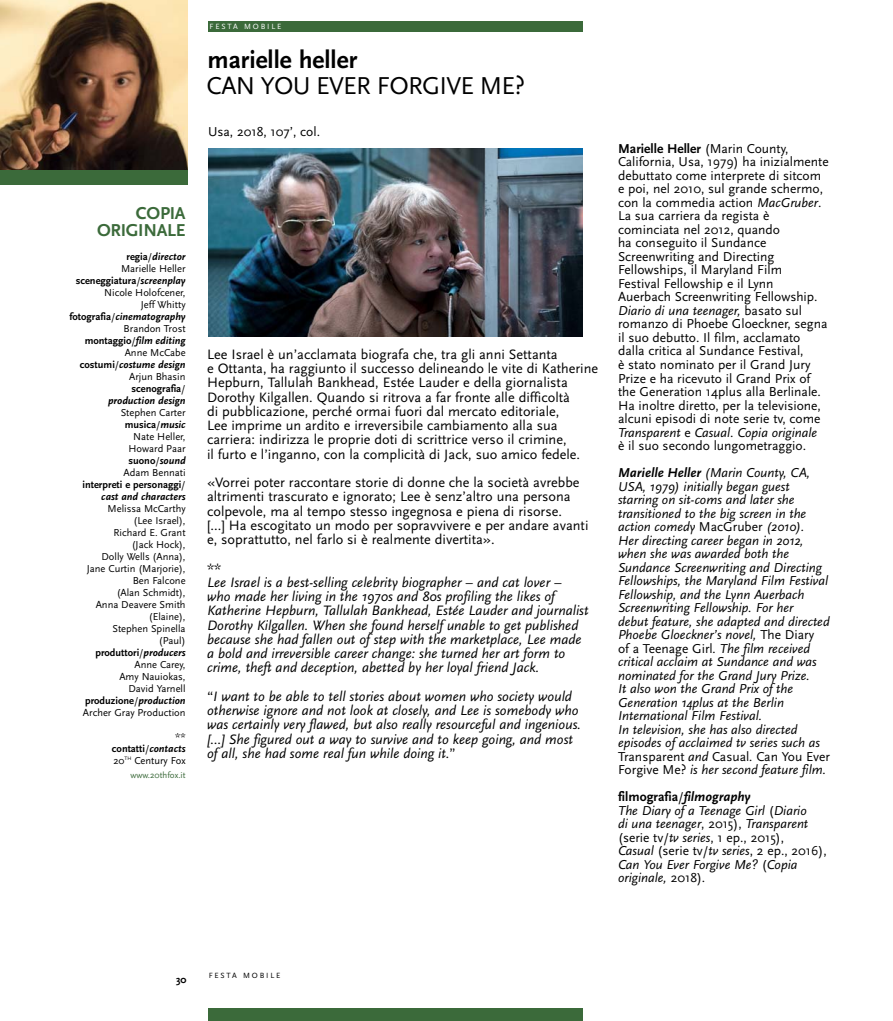
<style>
.page{position:relative;width:893px;height:1021px;background:#fff}
.page>*{position:absolute;margin:0;border:0;box-sizing:border-box;transform-origin:0 0}
.t1{font:25.5px "Scala Sans";letter-spacing:-.03em;color:#000}
.t2{font:700 25.5px "Scala Sans";color:#000}
.t3{font:700 18px/17.2px "Scala Sans";letter-spacing:-.015em;color:#3b6a3a;text-align:right}
.t4{font:14.25px/14.2px "Scala Sans";color:#000}
.t5{font:italic 14.25px/14.2px "Scala Sans";color:#000}
.t6{font:italic 13.5px/13.5px "Scala Sans";color:#000}
.t7{font:13.5px/13.5px "Scala Sans";color:#000}
.t8{font:10.5px/12px "Scala Sans";color:#000;text-align:right}
.t9{font:700 10.5px "Scala Sans";color:#000}
.t10{font:9px "Scala Sans";color:#3b6a3a}
.t11{font:7.8px "Scala Sans";letter-spacing:.23em;color:#000}
.t12{font:7.8px "Scala Sans";letter-spacing:.23em;color:#fff}
.s1{font-weight:700}
.s2{font-weight:700;font-style:italic}
.s3{font-style:normal}
.s4{font-style:italic}
.s5{font-weight:700;font-style:normal}
</style>
<div class="page">
<img style="left:208px;top:148px;width:375px;height:189px">
<img style="left:0;top:0;width:187px;height:171px">
<div style="left:0;top:171px;width:187px;height:14px;background:#3b6a3a"></div>
<div style="left:208px;top:21px;width:375px;height:11px;background:#3b6a3a"></div>
<div style="left:208px;top:1008px;width:375px;height:12px;background:#3b6a3a"></div>
<h2 class="t3" style="left:97px;top:206px;width:90px">COPIA<br>ORIGINALE</h2>
<p class="t8" style="left:69px;top:251px;width:118px"><span class="s1">regia</span>/<span class="s2">director<br></span>Marielle Heller <span class="s1">sceneggiatura</span>/<span class="s2">screenplay<br></span>Nicole Holofcener,<br>Jeff Whitty <span class="s1">fotografia</span>/<span class="s2">cinematography<br></span>Brandon Trost <span class="s1">montaggio</span>/<span class="s2">film editing<br></span>Anne McCabe <span class="s1">costumi</span>/<span class="s2">costume design<br></span>Arjun Bhasin<br><span class="s1">scenografia</span>/<br><span class="s2">production design</span></p>
<p class="t8" style="left:83px;top:407px;width:105px">Stephen Carter <span class="s1">musica</span>/<span class="s2">music<br></span>Nate Heller,<br>Howard Paar <span class="s1">suono</span>/<span class="s2">sound<br></span>Adam Bennati <span class="s1">interpreti e personaggi</span>/ <span class="s2">cast and characters</span></p>
<p class="t8" style="left:83px;top:503px;width:104px">Melissa McCarthy<br>(Lee Israel),<br>Richard E. Grant<br>(Jack Hock),<br>Dolly Wells (Anna),<br>Jane Curtin (Marjorie),<br>Ben Falcone<br>(Alan Schmidt),<br>Anna Deavere Smith (Elaine),<br>Stephen Spinella<br>(Paul) <span class="s1">produttori</span>/<span class="s2">producers<br></span>Anne Carey,<br>Amy Nauiokas,<br>David Yarnell <span class="s1">produzione</span>/<span class="s2">production<br></span>Archer Gray Production</p>
<p class="t8" style="left:112px;top:731px;width:75px;text-align:justify;text-indent:63px">** <span class="s1">contatti</span>/<span class="s2">contacts </span>20<sup>TH</sup> Century Fox</p>
<p class="t10" style="left:131px;top:771px;width:56px">www.20thfox.it</p>
<p class="t12" style="left:210px;top:23px;width:73px">FESTA MOBILE</p>
<h1 class="t2" style="left:207px;top:49px;width:151px">marielle heller</h1>
<h1 class="t1" style="left:207px;top:75px;width:320px">CAN YOU EVER FORGIVE ME?</h1>
<p class="t7" style="left:208px;top:126px;width:114px">Usa, 2018, 107’, col.</p>
<p class="t4" style="left:207px;top:348px;width:393px">Lee Israel è un’acclamata biografa che, tra gli anni Settanta<br>e Ottanta, ha raggiunto il successo delineando le vite di Katherine Hepburn, Tallulah Bankhead, Estée Lauder e della giornalista Dorothy Kilgallen. Quando si ritrova a far fronte alle difficoltà<br>di pubblicazione, perché ormai fuori dal mercato editoriale,<br>Lee imprime un ardito e irreversibile cambiamento alla sua carriera: indirizza le proprie doti di scrittrice verso il crimine,<br>il furto e l’inganno, con la complicità di Jack, suo amico fedele.</p>
<p class="t4" style="left:207px;top:476px;width:383px">«Vorrei poter raccontare storie di donne che la società avrebbe altrimenti trascurato e ignorato; Lee è senz’altro una persona colpevole, ma al tempo stesso ingegnosa e piena di risorse.<br>[...] Ha escogitato un modo per sopravvivere e per andare avanti e, soprattutto, nel farlo si è realmente divertita».</p>
<p class="t4" style="left:207px;top:562px;width:16px">**</p>
<p class="t5" style="left:207px;top:576px;width:383px">Lee Israel is a best-selling celebrity biographer – and cat lover – who made her living in the 1970s and 80s profiling the likes of Katherine Hepburn, Tallulah Bankhead, Estée Lauder and journalist Dorothy Kilgallen. When she found herself unable to get published because she had fallen out of step with the marketplace, Lee made a bold and irreversible career change: she turned her art form to crime, theft and deception, abetted by her loyal friend Jack.</p>
<p class="t5" style="left:207px;top:690px;width:375px"><span class="s3">“</span>I want to be able to tell stories about women who society would otherwise ignore and not look at closely, and Lee is somebody who was certainly very flawed, but also really resourceful and ingenious. […] She figured out a way to survive and to keep going, and most of all, she had some real fun while doing it.<span class="s3">”</span></p>
<p class="t7" style="left:618px;top:143px;width:212px"><span class="s1">Marielle Heller</span> (Marin County, California, Usa, 1979) ha inizialmente debuttato come interprete di sitcom e poi, nel 2010, sul grande schermo, con la commedia action <span class="s4">MacGruber</span>.<br>La sua carriera da regista è cominciata nel 2012, quando<br>ha conseguito il Sundance Screenwriting and Directing Fellowships, il Maryland Film<br>Festival Fellowship e il Lynn Auerbach Screenwriting Fellowship.<br><span class="s4">Diario di una teenager,</span> basato sul romanzo di Phoebe Gloeckner, segna il suo debutto. Il film, acclamato dalla critica al Sundance Festival,<br>è stato nominato per il Grand Jury Prize e ha ricevuto il Grand Prix of the Generation 14plus alla Berlinale.<br>Ha inoltre diretto, per la televisione, alcuni episodi di note serie tv, come <span class="s4">Transparent</span> e <span class="s4">Casual</span>. <span class="s4">Copia originale<br></span>è il suo secondo lungometraggio.</p>
<p class="t6" style="left:618px;top:467px;width:213px"><span class="s1">Marielle Heller</span> (Marin County, CA, USA, 1979) initially began guest starring on sit-coms and later she transitioned to the big screen in the action comedy <span class="s3">MacGruber</span> (2010).<br>Her directing career began in 2012, when she was awarded both the Sundance Screenwriting and Directing Fellowships, the Maryland Film Festival Fellowship, and the Lynn Auerbach Screenwriting Fellowship. For her<br>debut feature, she adapted and directed Phoebe Gloeckner’s novel, <span class="s3">The Diary<br>of a Teenage Girl</span>. The film received critical acclaim at Sundance and was nominated for the Grand Jury Prize.<br>It also won the Grand Prix of the Generation 14plus at the Berlin International Film Festival.<br>In television, she has also directed episodes of acclaimed tv series such as <span class="s3">Transparent</span> and <span class="s3">Casual</span>. <span class="s3">Can You Ever Forgive Me?</span> is her second feature film.</p>
<p class="t6" style="left:618px;top:791px;width:210px"><span class="s5">filmografia</span><span class="s3">/</span><span class="s1">filmography<br></span>The Diary of a Teenage Girl <span class="s3">(</span>Diario<br>di una teenager<span class="s3">, 2015),</span> Transparent <span class="s3">(serie tv/</span>tv series<span class="s3">, 1 ep., 2015),<br></span>Casual <span class="s3">(serie tv/</span>tv series<span class="s3">, 2 ep., 2016),<br></span>Can You Ever Forgive Me? <span class="s3">(</span>Copia originale, <span class="s3">2018).</span></p>
<p class="t9" style="left:176px;top:974px;width:12px">30</p>
<p class="t11" style="left:209px;top:972px;width:73px">FESTA MOBILE</p>
</div>
